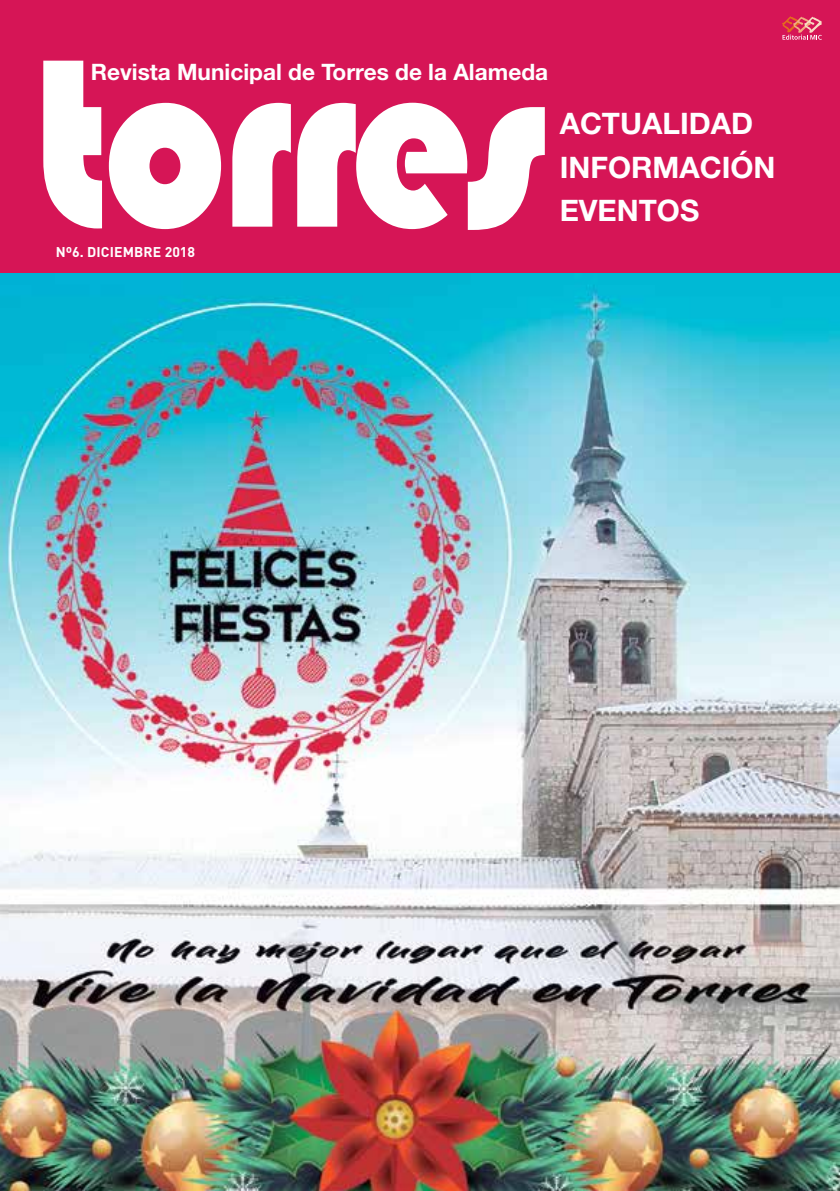
<style>
.page{position:relative;width:840px;height:1191px;background:#fff}
.page>*{position:absolute;margin:0;border:0;box-sizing:border-box;transform-origin:0 0}
.t1{font:249px "Bauhaus 93";letter-spacing:-.025em;color:#fff;scale:.88 1}
.t2{font:700 29.6px/43.2px "Helvetica Neue LT Std";color:#fff}
.t3{font:700 22.6px "Helvetica Neue LT Std";color:#fff}
.t4{font:700 14px "DIN Pro";letter-spacing:.01em;color:#fff}
</style>
<div class="page">
<div style="left:0;top:0;width:839px;height:279px;background:#d61556"></div>
<svg style="left:782px;top:16px;width:39px;height:24px"></svg>
<img style="left:0;top:274px;width:839px;height:917px">
<h1 class="t1" style="left:36px;top:3px;width:581px">torres</h1>
<p class="t3" style="left:91px;top:58px;width:459px">Revista Municipal de Torres de la Alameda</p>
<p class="t4" style="left:56px;top:242px;width:141px">Nº6. DICIEMBRE 2018</p>
<h2 class="t2" style="left:559px;top:102px;width:217px">ACTUALIDAD<br>INFORMACIÓN<br>EVENTOS</h2>
</div>
